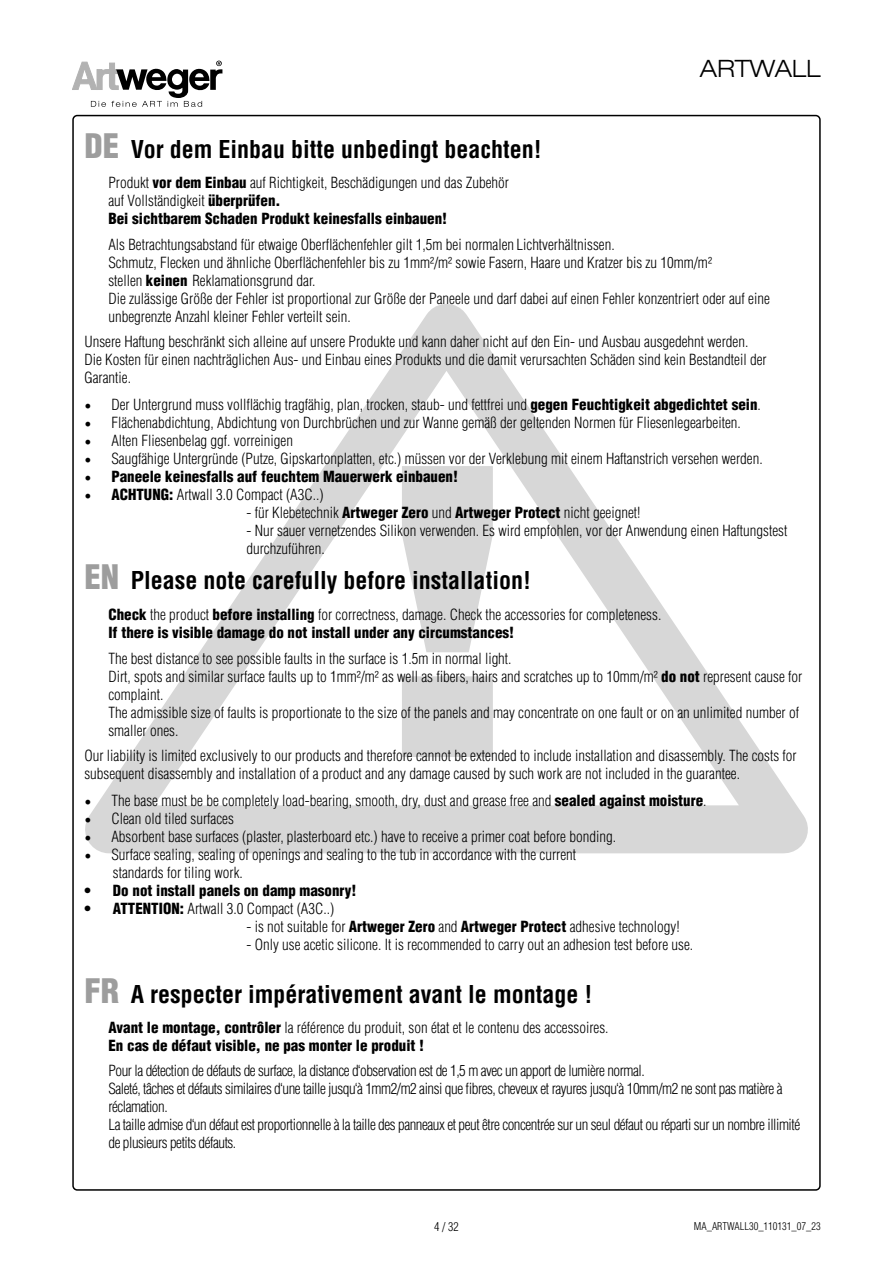
<style>
.page{position:relative;width:893px;height:1263px;background:#fff}
.page>*{position:absolute;margin:0;border:0;box-sizing:border-box;transform-origin:0 0}
.t1{font:700 condensed 24px "Helvetica LT Std";color:#000}
.t2{font:300 expanded 24px "Helvetica Neue LT Std";color:#000}
.t3{font:300 condensed 15px/18px "Helvetica LT Std";color:#000}
.t4{font:300 condensed 15px/18px "Helvetica LT Std";letter-spacing:-.03em;color:#000}
.t5{font:900 condensed 15px "Helvetica LT Std";color:#000}
.t6{font:300 condensed 12px "Helvetica LT Std";color:#000}
.t7{font:300 condensed 10.5px "Helvetica LT Std";color:#000}
.s1{font-weight:900;font-size:33px;color:#9d9d9d}
.s2{font-weight:900}
.s3{font-family:"Minion Pro";font-weight:400;font-stretch:normal;font-size:18px}
</style>
<div class="page">
<svg style="left:85px;top:304px;width:723px;height:550px"></svg>
<svg style="left:402px;top:466px;width:91px;height:291px"></svg>
<svg style="left:72px;top:61px;width:150px;height:46px"></svg>
<h1 class="t2" style="left:700px;top:55px;width:122px">ARTWALL</h1>
<p class="t1" style="left:84px;top:134px;width:459px"><span class="s1">DE</span> Vor dem Einbau bitte unbedingt beachten!</p>
<p class="t3" style="left:108px;top:173px;width:402px">Produkt <span class="s2">vor dem Einbau</span> auf Richtigkeit, Beschädigungen und das Zubehör</p>
<p class="t3" style="left:108px;top:191px;width:174px">auf Vollständigkeit <span class="s2">überprüfen.</span></p>
<p class="t5" style="left:108px;top:209px;width:340px">Bei sichtbarem Schaden Produkt keinesfalls einbauen!</p>
<p class="t3" style="left:108px;top:235px;width:508px">Als Betrachtungsabstand für etwaige Oberflächenfehler gilt 1,5m bei normalen Lichtverhältnissen.</p>
<p class="t3" style="left:108px;top:253px;width:605px">Schmutz, Flecken und ähnliche Oberflächenfehler bis zu 1mm²/m² sowie Fasern, Haare und Kratzer bis zu 10mm/m²</p>
<p class="t3" style="left:108px;top:271px;width:209px">stellen <span class="s2">keinen</span> Reklamationsgrund dar.</p>
<p class="t3" style="left:108px;top:289px;width:663px">Die zulässige Größe der Fehler ist proportional zur Größe der Paneele und darf dabei auf einen Fehler konzentriert oder auf eine</p>
<p class="t3" style="left:108px;top:307px;width:244px">unbegrenzte Anzahl kleiner Fehler verteilt sein.</p>
<p class="t3" style="left:84px;top:332px;width:665px">Unsere Haftung beschränkt sich alleine auf unsere Produkte und kann daher nicht auf den Ein- und Ausbau ausgedehnt werden.</p>
<p class="t3" style="left:84px;top:350px;width:684px">Die Kosten für einen nachträglichen Aus- und Einbau eines Produkts und die damit verursachten Schäden sind kein Bestandteil der<br>Garantie.</p>
<p class="t3" style="left:84px;top:395px;width:678px"><span class="s3">•</span> Der Untergrund muss vollflächig tragfähig, plan, trocken, staub- und fettfrei und <span class="s2">gegen Feuchtigkeit abgedichtet sein</span>.</p>
<p class="t3" style="left:84px;top:413px;width:658px"><span class="s3">•</span> Flächenabdichtung, Abdichtung von Durchbrüchen und zur Wanne gemäß der geltenden Normen für Fliesenlegearbeiten.</p>
<p class="t3" style="left:84px;top:431px;width:210px"><span class="s3">•</span> Alten Fliesenbelag ggf. vorreinigen</p>
<p class="t3" style="left:84px;top:449px;width:680px"><span class="s3">•</span> Saugfähige Untergründe (Putze, Gipskartonplatten, etc.) müssen vor der Verklebung mit einem Haftanstrich versehen werden.</p>
<p class="t5" style="left:84px;top:467px;width:375px"><span class="s3">•</span> Paneele keinesfalls auf feuchtem Mauerwerk einbauen!</p>
<p class="t3" style="left:84px;top:485px;width:241px"><span class="s3">•</span> <span class="s2">ACHTUNG:</span> Artwall 3.0 Compact (A3C..)</p>
<p class="t3" style="left:246px;top:503px;width:396px">- für Klebetechnik <span class="s2">Artweger Zero</span> und <span class="s2">Artweger Protect</span> nicht geeignet!</p>
<p class="t3" style="left:246px;top:521px;width:542px">- Nur sauer vernetzendes Silikon verwenden. Es wird empfohlen, vor der Anwendung einen Haftungstest durchzuführen.</p>
<p class="t1" style="left:84px;top:565px;width:448px"><span class="s1">EN</span> Please note carefully before installation!</p>
<p class="t3" style="left:108px;top:605px;width:554px"><span class="s2">Check</span> the product <span class="s2">before installing</span> for correctness, damage. Check the accessories for completeness.</p>
<p class="t5" style="left:108px;top:623px;width:407px">If there is visible damage do not install under any circumstances!</p>
<p class="t3" style="left:108px;top:649px;width:405px">The best distance to see possible faults in the surface is 1.5m in normal light.</p>
<p class="t3" style="left:108px;top:667px;width:695px">Dirt, spots and similar surface faults up to 1mm²/m² as well as fibers, hairs and scratches up to 10mm/m² <span class="s2">do not</span> represent cause for complaint.</p>
<p class="t3" style="left:108px;top:703px;width:692px">The admissible size of faults is proportionate to the size of the panels and may concentrate on one fault or on an unlimited number of smaller ones.</p>
<p class="t3" style="left:84px;top:746px;width:714px">Our liability is limited exclusively to our products and therefore cannot be extended to include installation and disassembly. The costs for subsequent disassembly and installation of a product and any damage caused by such work are not included in the guarantee.</p>
<p class="t3" style="left:84px;top:791px;width:624px"><span class="s3">•</span> The base must be be completely load-bearing, smooth, dry, dust and grease free and <span class="s2">sealed against moisture</span>.</p>
<p class="t3" style="left:84px;top:809px;width:151px"><span class="s3">•</span> Clean old tiled surfaces</p>
<p class="t3" style="left:84px;top:827px;width:533px"><span class="s3">•</span> Absorbent base surfaces (plaster, plasterboard etc.) have to receive a primer coat before bonding.</p>
<p class="t3" style="left:84px;top:845px;width:493px"><span class="s3">•</span> Surface sealing, sealing of openings and sealing to the tub in accordance with the current</p>
<p class="t3" style="left:113px;top:863px;width:131px">standards for tiling work.</p>
<p class="t5" style="left:84px;top:881px;width:274px">• Do not install panels on damp masonry!</p>
<p class="t3" style="left:84px;top:899px;width:251px"><span class="s2">• ATTENTION:</span> Artwall 3.0 Compact (A3C..)</p>
<p class="t3" style="left:246px;top:917px;width:435px">- is not suitable for <span class="s2">Artweger Zero</span> and <span class="s2">Artweger Protect</span> adhesive technology!</p>
<p class="t3" style="left:246px;top:935px;width:448px">- Only use acetic silicone. It is recommended to carry out an adhesion test before use.</p>
<p class="t1" style="left:84px;top:979px;width:509px"><span class="s1">FR</span> A respecter impérativement avant le montage !</p>
<p class="t3" style="left:108px;top:1018px;width:501px"><span class="s2">Avant le montage, contrôler</span> la référence du produit, son état et le contenu des accessoires.</p>
<p class="t5" style="left:108px;top:1035px;width:317px">En cas de défaut visible, ne pas monter le produit !</p>
<p class="t4" style="left:108px;top:1061px;width:538px">Pour la détection de défauts de surface, la distance d‘observation est de 1,5 m avec un apport de lumière normal.</p>
<p class="t4" style="left:108px;top:1079px;width:676px">Saleté, tâches et défauts similaires d‘une taille jusqu‘à 1mm2/m2 ainsi que fibres, cheveux et rayures jusqu‘à 10mm/m2 ne sont pas matière à réclamation.</p>
<p class="t4" style="left:108px;top:1115px;width:693px">La taille admise d‘un défaut est proportionnelle à la taille des panneaux et peut être concentrée sur un seul défaut ou réparti sur un nombre illimité de plusieurs petits défauts.</p>
<p class="t6" style="left:434px;top:1219px;width:26px">4 / 32</p>
<p class="t7" style="left:694px;top:1220px;width:128px">MA_ARTWALL30_110131_07_23</p>
</div>
